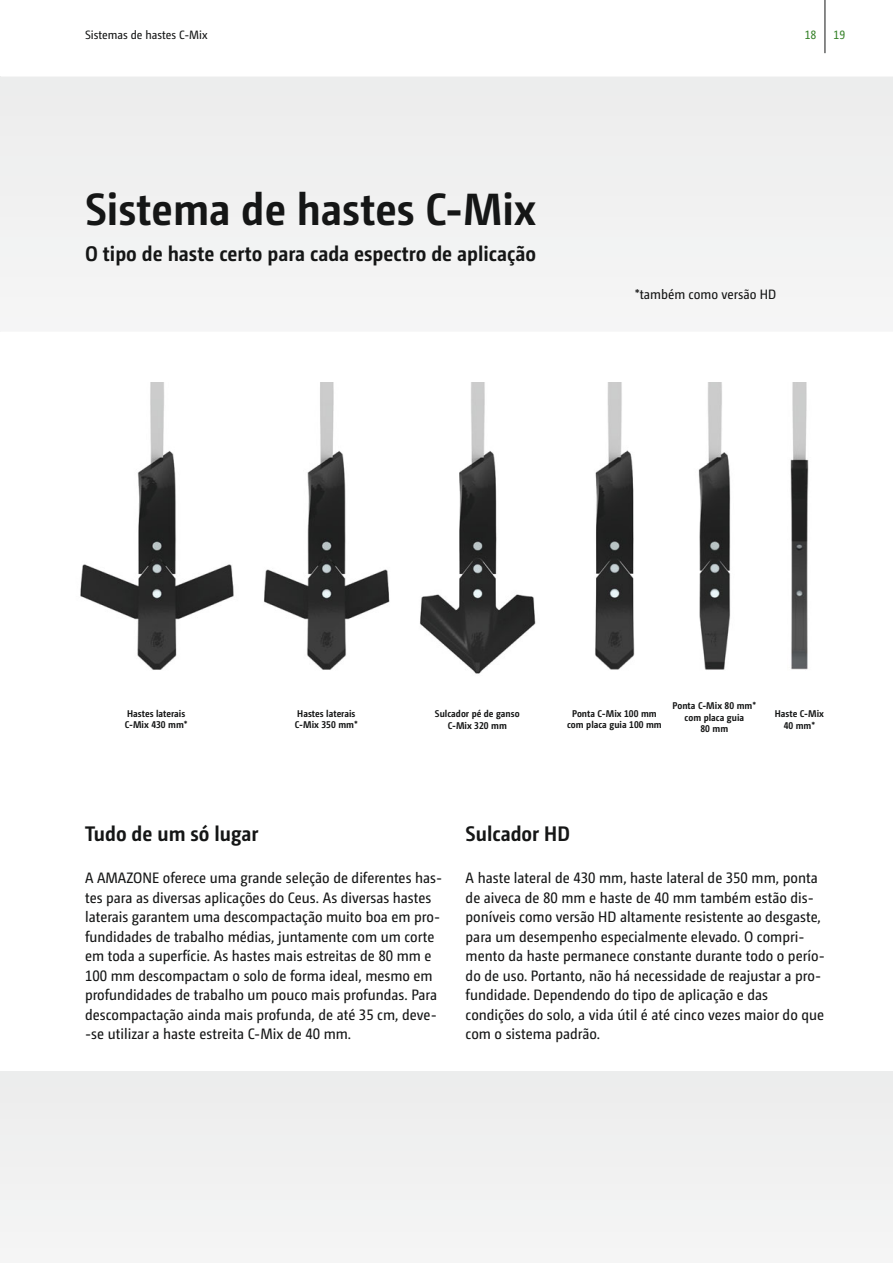
<style>
.page{position:relative;width:893px;height:1263px;background:#fff}
.page>*{position:absolute;margin:0;border:0;box-sizing:border-box;transform-origin:0 0}
.t1{font:700 45px "Camingo Dos Pro S Cd";color:#151616}
.t2{font:700 21px "Camingo Dos Pro S Cd";color:#151616}
.t3{font:15px/19.5px "Camingo Dos Pro S Cd";color:#151616}
.t4{font:13.5px "Camingo Dos Pro S Cd";color:#151616}
.t5{font:12px "Camingo Dos Pro S Cd";color:#151616}
.t6{font:12px "Camingo Dos Pro S Cd";color:#38832b}
.t7{font:700 9.75px/11.7px "Camingo Dos Pro S Cd";color:#151616;text-align:center}
</style>
<div class="page">
<div style="left:0;top:77px;width:893px;height:255px;background:#f1f1f1"></div>
<div style="left:0;top:1071px;width:893px;height:192px;background:#f0f0f0"></div>
<img style="left:80px;top:383px;width:154px;height:287px">
<img style="left:420px;top:383px;width:116px;height:291px">
<img style="left:264px;top:383px;width:126px;height:287px">
<img style="left:595px;top:383px;width:40px;height:287px">
<img style="left:790px;top:383px;width:19px;height:287px">
<img style="left:698px;top:383px;width:33px;height:287px">
<hr style="left:825px;top:0;width:1px;height:53px;background:#151616">
<p class="t5" style="left:85px;top:30px;width:124px">Sistemas de hastes C-Mix</p>
<h1 class="t1" style="left:85px;top:191px;width:452px">Sistema de hastes C-Mix</h1>
<h2 class="t2" style="left:85px;top:245px;width:452px">O tipo de haste certo para cada espectro de aplicação</h2>
<p class="t6" style="left:805px;top:30px;width:13px">18</p>
<p class="t6" style="left:833px;top:30px;width:13px">19</p>
<p class="t4" style="left:635px;top:289px;width:143px">*também como versão HD</p>
<p class="t7" style="left:673px;top:700px;width:85px">Ponta C-Mix 80 mm* com placa guia<br>80 mm</p>
<p class="t7" style="left:295px;top:708px;width:64px;text-align:left">Hastes laterais<br>C-Mix 350 mm*</p>
<p class="t7" style="left:567px;top:708px;width:96px">Ponta C-Mix 100 mm com placa guia 100 mm</p>
<p class="t7" style="left:775px;top:708px;width:51px">Haste C-Mix<br>40 mm*</p>
<p class="t7" style="left:125px;top:708px;width:64px;text-align:left">Hastes laterais<br>C-Mix 430 mm*</p>
<p class="t7" style="left:435px;top:708px;width:86px">Sulcador pé de ganso<br>C-Mix 320 mm</p>
<h2 class="t2" style="left:85px;top:825px;width:175px">Tudo de um só lugar</h2>
<h2 class="t2" style="left:466px;top:825px;width:106px">Sulcador HD</h2>
<p class="t3" style="left:85px;top:869px;width:359px">A AMAZONE oferece uma grande seleção de diferentes has&shy;tes para as diversas aplicações do Ceus. As diversas hastes laterais garantem uma descompactação muito boa em pro&shy;fundidades de trabalho médias, juntamente com um corte em toda a superfície. As hastes mais estreitas de 80 mm e 100 mm descompactam o solo de forma ideal, mesmo em profundidades de trabalho um pouco mais profundas. Para descompactação ainda mais profunda, de até 35 cm, deve--se utilizar a haste estreita C-Mix de 40 mm.</p>
<p class="t3" style="left:466px;top:869px;width:361px">A haste lateral de 430 mm, haste lateral de 350 mm, ponta de aiveca de 80 mm e haste de 40 mm também estão dis&shy;poníveis como versão HD altamente resistente ao desgaste, para um desempenho especialmente elevado. O compri&shy;mento da haste permanece constante durante todo o perío&shy;do de uso. Portanto, não há necessidade de reajustar a pro&shy;fundidade. Dependendo do tipo de aplicação e das condições do solo, a vida útil é até cinco vezes maior do que com o sistema padrão.</p>
</div>
